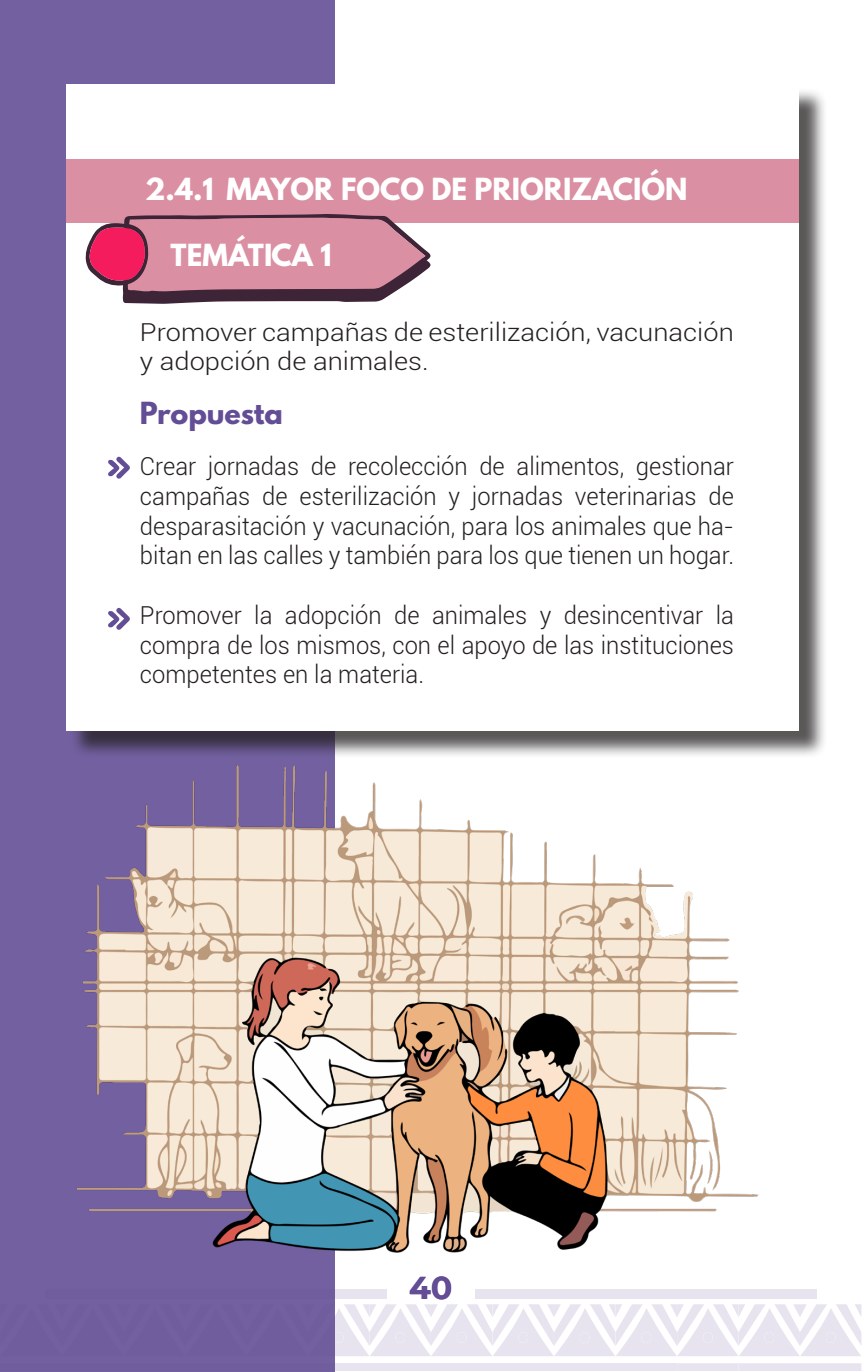
<style>
.page{position:relative;width:862px;height:1372px;background:#fff}
.page>*{position:absolute;margin:0;border:0;box-sizing:border-box;transform-origin:0 0}
.t1{font:700 31.5px "Montserrat";color:#634e96}
.t2{font:700 27px "League Spartan";color:#fff}
.t3{font:700 27px "League Spartan";letter-spacing:-.005em;color:#634e96}
.t4{font:300 24.75px/29.7px "Roboto";color:#231f20;text-align:justify;scale:.96 1}
.t5{font:300 24.75px/29.7px "Roboto";color:#231f20;scale:1.1 1}
</style>
<div class="page">
<div style="left:0;top:0;width:334px;height:1370px;background:#7260a0"></div>
<div style="left:70px;top:88px;width:756px;height:671px;background:#231f20;opacity:.75"></div>
<div style="left:66px;top:85px;width:732px;height:645px;background:#fff"></div>
<svg style="left:108px;top:456px;width:22px;height:23px"></svg>
<svg style="left:108px;top:607px;width:22px;height:23px"></svg>
<svg style="left:334px;top:1362px;width:35px;height:8px"></svg>
<div style="left:369px;top:1362px;width:61px;height:8px;background:#e7e4ef"></div>
<svg style="left:676px;top:1363px;width:184px;height:7px"></svg>
<div style="left:615px;top:1362px;width:61px;height:8px;background:#e7e4ef"></div>
<div style="left:553px;top:1362px;width:62px;height:8px;background:#e7e4ef"></div>
<div style="left:492px;top:1362px;width:61px;height:8px;background:#e7e4ef"></div>
<svg style="left:334px;top:1304px;width:527px;height:52px"></svg>
<div style="left:430px;top:1362px;width:62px;height:8px;background:#e7e4ef"></div>
<div style="left:475px;top:1288px;width:341px;height:9px;background:#e7e4ef"></div>
<div style="left:66px;top:159px;width:732px;height:63px;background:#db8fa3"></div>
<svg style="left:85px;top:214px;width:346px;height:90px"></svg>
<img style="left:76px;top:759px;width:728px;height:582px">
<p class="t2" style="left:145px;top:168px;width:543px">2.4.1 MAYOR FOCO DE PRIORIZACIÓN</p>
<p class="t2" style="left:170px;top:234px;width:162px">TEMÁTICA 1</p>
<p class="t5" style="left:140px;top:316px;width:541px">Promover campañas de esterilización, vacunación y adopción de animales.</p>
<p class="t3" style="left:140px;top:392px;width:144px">Propuesta</p>
<p class="t4" style="left:140px;top:451px;width:620px">Crear jornadas de recolección de alimentos, gestionar campañas de esterilización y jornadas veterinarias de desparasitación y vacunación, para los animales que ha&shy;bitan en las calles y también para los que tienen un hogar.</p>
<p class="t4" style="left:140px;top:599px;width:620px">Promover la adopción de animales y desincentivar la compra de los mismos, con el apoyo de las instituciones competentes en la materia.</p>
<p class="t1" style="left:409px;top:1264px;width:45px">40</p>
</div>
